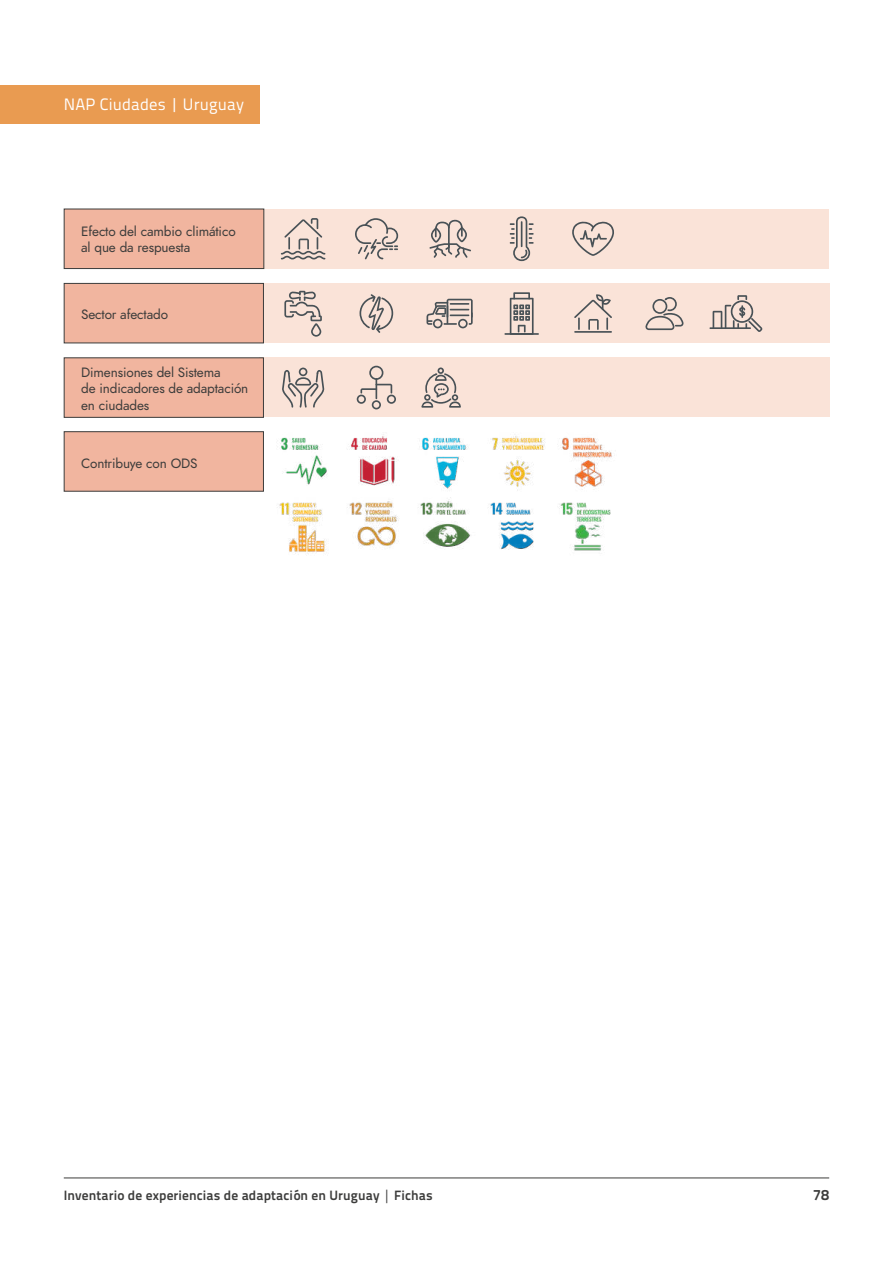
<style>
.page{position:relative;width:893px;height:1263px;background:#fff}
.page>*{position:absolute;margin:0;border:0;box-sizing:border-box;transform-origin:0 0}
.t1{font:16.5px "Titillium Text 14 L 400 wt";letter-spacing:.01em;color:#fff}
.t2{font:15px "Titillium Text 14 L 800 wt";color:#3c3c3b}
.t3{font:13.5px/16.5px "Jost";letter-spacing:-.01em;color:#3c3c3b}
.t4{font:13.5px "Titillium Text 14 L 800 wt";letter-spacing:.01em;color:#3c3c3b}
.s1{font-family:"Open Sans"}
</style>
<div class="page">
<hr style="left:64px;top:1178px;width:765px;height:1px;background:#3c3c3b">
<div style="left:0;top:85px;width:259px;height:38px;background:#e99b51"></div>
<div style="left:259px;top:209px;width:570px;height:60px;background:#fae3d8"></div>
<div style="left:259px;top:283px;width:571px;height:60px;background:#fae3d8"></div>
<div style="left:259px;top:358px;width:571px;height:59px;background:#fae3d8"></div>
<svg style="left:357px;top:366px;width:39px;height:43px"></svg>
<svg style="left:421px;top:367px;width:40px;height:41px"></svg>
<svg style="left:282px;top:368px;width:42px;height:40px"></svg>
<div style="left:64px;top:209px;width:200px;height:60px;background:#f1b59f;border:1px solid #3c3c3b"></div>
<div style="left:64px;top:283px;width:200px;height:60px;background:#f1b59f;border:1px solid #3c3c3b"></div>
<div style="left:64px;top:431px;width:200px;height:61px;background:#f1b59f;border:1px solid #3c3c3b"></div>
<div style="left:64px;top:357px;width:200px;height:61px;background:#f1b59f;border:1px solid #3c3c3b"></div>
<svg style="left:281px;top:218px;width:44px;height:41px"></svg>
<svg style="left:355px;top:218px;width:43px;height:41px"></svg>
<svg style="left:429px;top:220px;width:42px;height:38px"></svg>
<svg style="left:510px;top:216px;width:24px;height:45px"></svg>
<svg style="left:572px;top:221px;width:42px;height:35px"></svg>
<svg style="left:360px;top:294px;width:33px;height:39px"></svg>
<svg style="left:426px;top:299px;width:47px;height:29px"></svg>
<svg style="left:510px;top:292px;width:24px;height:41px"></svg>
<hr style="left:504px;top:333px;width:35px;height:2px;background:#485156">
<svg style="left:574px;top:294px;width:38px;height:36px"></svg>
<hr style="left:574px;top:331px;width:38px;height:2px;background:#485156">
<svg style="left:645px;top:297px;width:39px;height:33px"></svg>
<hr style="left:709px;top:327px;width:42px;height:2px;background:#485156">
<svg style="left:713px;top:295px;width:49px;height:37px"></svg>
<svg style="left:284px;top:291px;width:38px;height:46px"></svg>
<img style="left:280px;top:437px;width:47px;height:48px">
<img style="left:492px;top:436px;width:53px;height:55px">
<img style="left:490px;top:502px;width:44px;height:48px">
<img style="left:351px;top:434px;width:44px;height:52px">
<img style="left:347px;top:501px;width:52px;height:47px">
<img style="left:562px;top:437px;width:50px;height:53px">
<img style="left:559px;top:502px;width:52px;height:49px">
<img style="left:422px;top:437px;width:45px;height:52px">
<img style="left:418px;top:497px;width:53px;height:50px">
<img style="left:277px;top:502px;width:49px;height:52px">
<p class="t1" style="left:64px;top:95px;width:182px">NAP Ciudades | Uruguay</p>
<p class="t3" style="left:81px;top:223px;width:156px">Efecto del cambio climático al que da respuesta</p>
<p class="t3" style="left:81px;top:306px;width:88px">Sector afectado</p>
<p class="t3" style="left:81px;top:364px;width:169px">Dimensiones del Sistema<br>de indicadores de adaptación en ciudades</p>
<p class="t3" style="left:81px;top:455px;width:118px">Contribuye con ODS</p>
<p class="t4" style="left:64px;top:1187px;width:370px">Inventario de experiencias de adaptación en Uruguay <span class="s1">|</span> Fichas</p>
<p class="t2" style="left:813px;top:1185px;width:18px">78</p>
</div>
